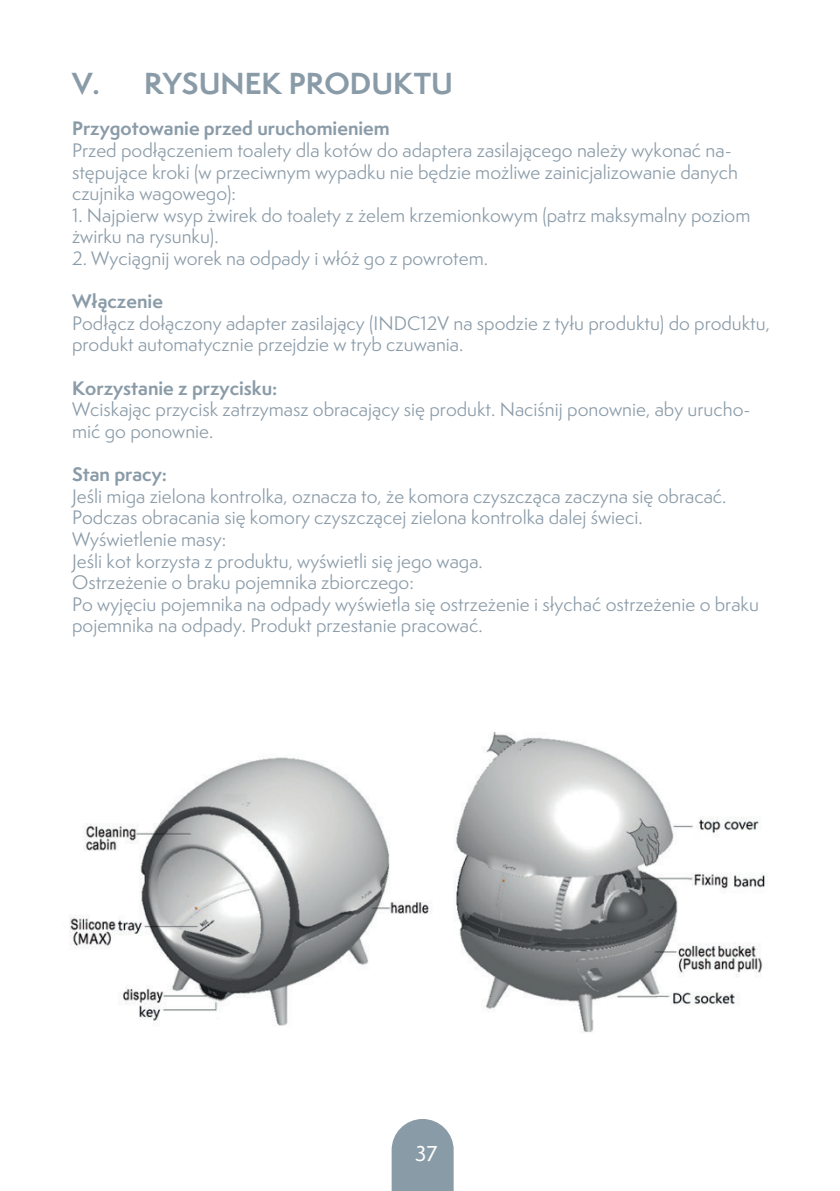
<style>
.page{position:relative;width:840px;height:1191px;background:#fff}
.page>*{position:absolute;margin:0;border:0;box-sizing:border-box;transform-origin:0 0}
.t1{font:700 28px "Semplicita Pro";color:#8a9ba8}
.t2{font:500 20px "Semplicita Pro";color:#fff}
.t3{font:18px/21.6px "Semplicita Pro";color:#8a9ba8}
.t4{font:700 18px "Semplicita Pro";color:#8a9ba8}
</style>
<div class="page">
<svg style="left:391px;top:1119px;width:62px;height:72px;background:#95a4b0"></svg>
<img style="left:69px;top:732px;width:696px;height:301px">
<h1 class="t1" style="left:72px;top:63px;width:382px">V. RYSUNEK PRODUKTU</h1>
<p class="t4" style="left:72px;top:115px;width:319px">Przygotowanie przed uruchomieniem</p>
<p class="t3" style="left:72px;top:139px;width:667px">Przed podłączeniem toalety dla kotów do adaptera zasilającego należy wykonać na&shy;stępujące kroki (w przeciwnym wypadku nie będzie możliwe zainicjalizowanie danych czujnika wagowego):</p>
<p class="t3" style="left:72px;top:204px;width:679px">1. Najpierw wsyp żwirek do toalety z żelem krzemionkowym (patrz maksymalny poziom żwirku na rysunku).</p>
<p class="t3" style="left:72px;top:247px;width:417px">2. Wyciągnij worek na odpady i włóż go z powrotem.</p>
<p class="t4" style="left:72px;top:288px;width:92px">Włączenie</p>
<p class="t3" style="left:72px;top:312px;width:699px">Podłącz dołączony adapter zasilający (INDC12V na spodzie z tyłu produktu) do produktu, produkt automatycznie przejdzie w tryb czuwania.</p>
<p class="t4" style="left:72px;top:374px;width:207px">Korzystanie z przycisku:</p>
<p class="t3" style="left:72px;top:398px;width:679px">Wciskając przycisk zatrzymasz obracający się produkt. Naciśnij ponownie, aby urucho&shy;mić go ponownie.</p>
<p class="t4" style="left:72px;top:461px;width:96px">Stan pracy:</p>
<p class="t3" style="left:72px;top:485px;width:688px">Jeśli miga zielona kontrolka, oznacza to, że komora czyszcząca zaczyna się obracać.<br>Podczas obracania się komory czyszczącej zielona kontrolka dalej świeci.<br>Wyświetlenie masy:<br>Jeśli kot korzysta z produktu, wyświetli się jego waga.<br>Ostrzeżenie o braku pojemnika zbiorczego:<br>Po wyjęciu pojemnika na odpady wyświetla się ostrzeżenie i słychać ostrzeżenie o braku pojemnika na odpady. Produkt przestanie pracować.</p>
<p class="t2" style="left:415px;top:1139px;width:24px">37</p>
</div>
